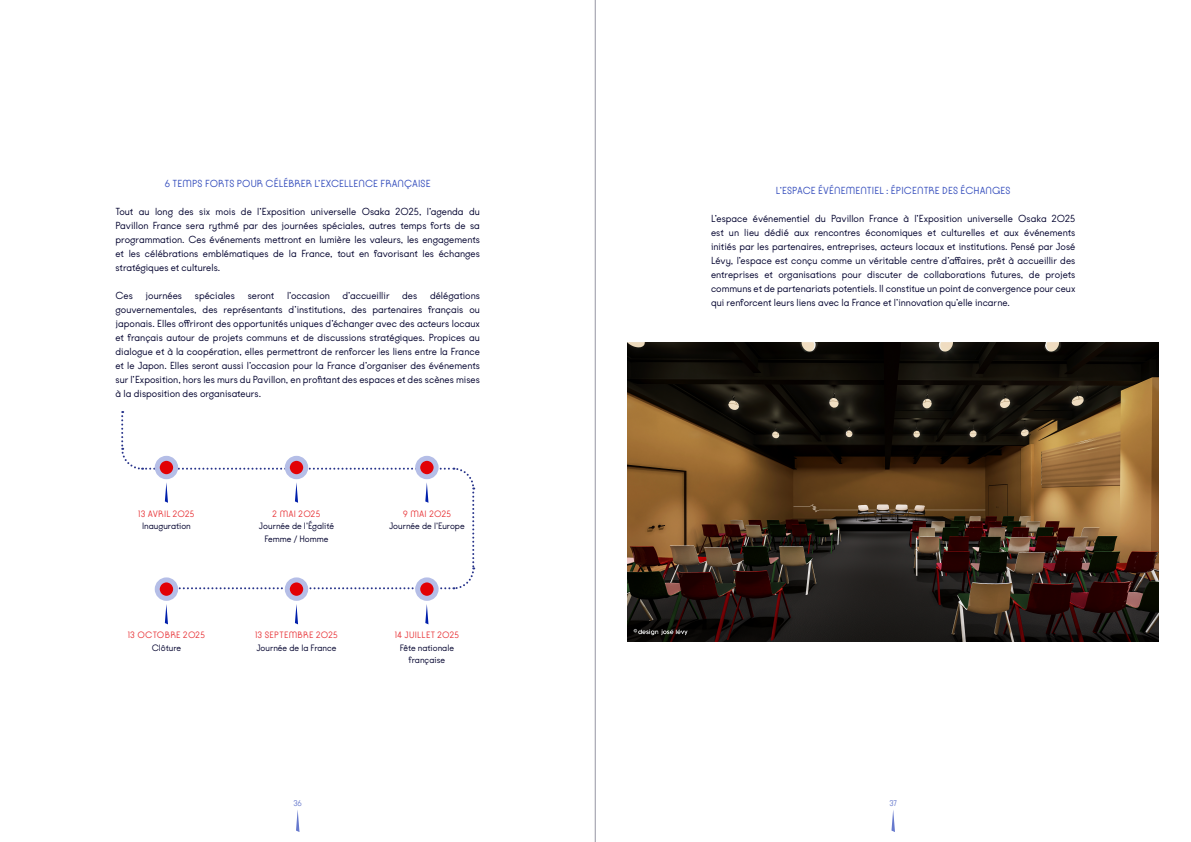
<style>
.page{position:relative;width:1191px;height:842px;background:#fff}
.page>*{position:absolute;margin:0;border:0;box-sizing:border-box;transform-origin:0 0}
.t1{font:11px/14px "Kobe 1.1";color:#00002d;text-align:justify}
.t2{font:11px "Kobe 1.1";letter-spacing:.01em;color:#334cbc}
.t3{font:9.9px/12.6px "Kobe 1.1";color:#00002d;text-align:center}
.t4{font:9.9px "Kobe 1.1";letter-spacing:.02em;color:#e83337}
.t5{font:9px "Kobe 1.1";color:#6679cd}
</style>
<div class="page">
<hr style="left:595px;top:0;width:1px;height:842px;background:#404057">
<div style="left:157px;top:580px;width:19px;height:18px;background:#e20005;border-radius:50%"></div>
<div style="left:155px;top:577px;width:23px;height:24px;border:5px solid #b5bee7;border-radius:50%"></div>
<svg style="left:418px;top:580px;width:18px;height:18px"></svg>
<div style="left:415px;top:577px;width:23px;height:24px;border:5px solid #b5bee7;border-radius:50%"></div>
<svg style="left:121px;top:411px;width:354px;height:179px"></svg>
<div style="left:287px;top:580px;width:19px;height:18px;background:#e20005;border-radius:50%"></div>
<div style="left:285px;top:577px;width:23px;height:24px;border:5px solid #b5bee7;border-radius:50%"></div>
<svg style="left:295px;top:604px;width:3px;height:20px"></svg>
<svg style="left:165px;top:604px;width:3px;height:20px"></svg>
<svg style="left:425px;top:604px;width:3px;height:20px"></svg>
<svg style="left:296px;top:810px;width:3px;height:22px"></svg>
<svg style="left:891px;top:810px;width:4px;height:22px"></svg>
<img style="left:628px;top:343px;width:530px;height:298px">
<p class="t2" style="left:165px;top:177px;width:267px">6 TEMPS FORTS POUR CÉLÉBRER L’EXCELLENCE FRANÇAISE</p>
<p class="t1" style="left:116px;top:205px;width:366px">Tout au long des six mois de l’Exposition universelle Osaka 2025, l’agenda du Pavillon France sera rythmé par des journées spéciales, autres temps forts de sa programmation. Ces événements mettront en lumière les valeurs, les engagements et les célébrations emblématiques de la France, tout en favorisant les échanges stratégiques et culturels.</p>
<p class="t1" style="left:116px;top:289px;width:366px">Ces journées spéciales seront l’occasion d’accueillir des délégations gouvernementales, des représentants d’institutions, des partenaires français ou japonais. Elles offriront des opportunités uniques d’échanger avec des acteurs locaux et français autour de projets communs et de discussions stratégiques. Propices au dialogue et à la coopération, elles permettront de renforcer les liens entre la France et le Japon. Elles seront aussi l’occasion pour la France d’organiser des événements sur l’Exposition, hors les murs du Pavillon, en profitant des espaces et des scènes mises à la disposition des organisateurs.</p>
<p class="t4" style="left:138px;top:508px;width:58px">13 AVRIL 2025</p>
<p class="t3" style="left:142px;top:520px;width:50px">Inauguration</p>
<p class="t4" style="left:128px;top:630px;width:79px">13 OCTOBRE 2025</p>
<p class="t3" style="left:152px;top:642px;width:31px">Clôture</p>
<p class="t4" style="left:273px;top:508px;width:49px">2 MAI 2025</p>
<p class="t3" style="left:259px;top:520px;width:77px">Journée de l’Égalité<br>Femme / Homme</p>
<p class="t4" style="left:255px;top:630px;width:84px">13 SEPTEMBRE 2025</p>
<p class="t3" style="left:256px;top:642px;width:82px">Journée de la France</p>
<p class="t4" style="left:403px;top:508px;width:50px">9 MAI 2025</p>
<p class="t3" style="left:389px;top:520px;width:77px">Journée de l’Europe</p>
<p class="t4" style="left:395px;top:630px;width:66px">14 JUILLET 2025</p>
<p class="t3" style="left:400px;top:642px;width:56px">Fête nationale française</p>
<p class="t2" style="left:776px;top:184px;width:236px">L’ESPACE ÉVÉNEMENTIEL : ÉPICENTRE DES ÉCHANGES</p>
<p class="t1" style="left:711px;top:212px;width:366px">L’espace événementiel du Pavillon France à l’Exposition universelle Osaka 2025 est un lieu dédié aux rencontres économiques et culturelles et aux événements initiés par les partenaires, entreprises, acteurs locaux et institutions. Pensé par José Lévy, l’espace est conçu comme un véritable centre d’affaires, prêt à accueillir des entreprises et organisations pour discuter de collaborations futures, de projets communs et de partenariats potentiels. Il constitue un point de convergence pour ceux qui renforcent leurs liens avec la France et l’innovation qu’elle incarne.</p>
<p class="t5" style="left:293px;top:798px;width:10px">36</p>
<p class="t5" style="left:889px;top:798px;width:9px">37</p>
</div>
